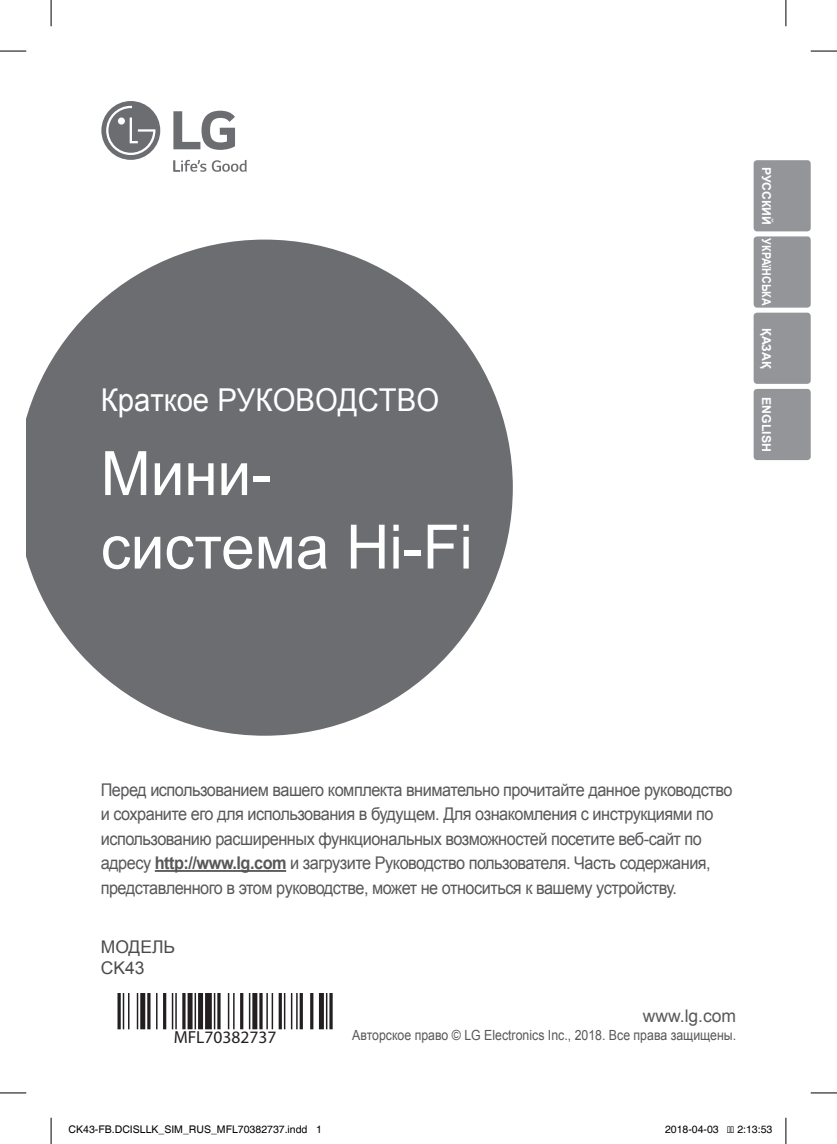
<style>
.page{position:relative;width:837px;height:1144px;background:#fff}
.page>*{position:absolute;margin:0;border:0;box-sizing:border-box;transform-origin:0 0}
.t1{font:61.25px/73.5px "Arial";color:#fff}
.t2{font:31.5px "Arial";color:#fff;scale:.93 1}
.t3{font:17.5px/24.5px "Arial";letter-spacing:-.03em;color:#57585a;scale:.93 1}
.t4{font:17.5px "Courier";color:#231f20}
.t5{font:17.5px/21px "Arial";color:#4b4c4d}
.t6{font:17.5px "Arial";letter-spacing:-.03em;color:#57585a}
.t7{font:14px "Arial";color:#57585a;scale:.88 1}
.t8{font:700 12.25px "Arial";color:#fff}
.t9{font:10.5px "Helvetica";color:#000}
.s1{font-weight:700}
</style>
<div class="page">
<svg style="left:173px;top:160px;width:33px;height:12px"></svg>
<svg style="left:212px;top:160px;width:34px;height:12px"></svg>
<svg style="left:173px;top:111px;width:62px;height:39px"></svg>
<svg style="left:101px;top:101px;width:59px;height:59px"></svg>
<svg style="left:26px;top:240px;width:486px;height:496px;fill:#6c6d70"></svg>
<hr style="left:155px;top:870px;width:131px;height:2px;background:#57585a">
<div style="left:753px;top:160px;width:57px;height:71px;background:#939598;border-radius:3px"></div>
<div style="left:753px;top:236px;width:57px;height:72px;background:#939598;border-radius:3px"></div>
<div style="left:753px;top:313px;width:57px;height:71px;background:#939598;border-radius:3px"></div>
<div style="left:753px;top:389px;width:57px;height:71px;background:#939598;border-radius:3px"></div>
<svg style="left:117px;top:994px;width:4px;height:35px"></svg>
<hr style="left:123px;top:994px;width:1px;height:35px;background:#231f20">
<hr style="left:128px;top:994px;width:1px;height:35px;background:#231f20">
<hr style="left:137px;top:994px;width:1px;height:35px;background:#231f20">
<div style="left:140px;top:994px;width:5px;height:35px;background:#231f20"></div>
<hr style="left:147px;top:994px;width:3px;height:35px;background:#231f20">
<hr style="left:156px;top:994px;width:1px;height:35px;background:#231f20">
<hr style="left:163px;top:994px;width:3px;height:35px;background:#231f20">
<hr style="left:172px;top:994px;width:1px;height:35px;background:#231f20">
<hr style="left:175px;top:994px;width:2px;height:35px;background:#231f20">
<hr style="left:182px;top:994px;width:3px;height:35px;background:#231f20">
<div style="left:187px;top:994px;width:5px;height:35px;background:#231f20"></div>
<hr style="left:194px;top:994px;width:2px;height:35px;background:#231f20">
<div style="left:198px;top:994px;width:5px;height:35px;background:#231f20"></div>
<div style="left:205px;top:994px;width:7px;height:35px;background:#231f20"></div>
<hr style="left:214px;top:994px;width:1px;height:35px;background:#231f20">
<hr style="left:217px;top:994px;width:3px;height:35px;background:#231f20">
<hr style="left:228px;top:994px;width:1px;height:35px;background:#231f20">
<hr style="left:233px;top:994px;width:1px;height:35px;background:#231f20">
<hr style="left:240px;top:994px;width:3px;height:35px;background:#231f20">
<hr style="left:249px;top:994px;width:1px;height:35px;background:#231f20">
<div style="left:252px;top:994px;width:5px;height:35px;background:#231f20"></div>
<hr style="left:259px;top:994px;width:3px;height:35px;background:#231f20">
<hr style="left:266px;top:994px;width:2px;height:35px;background:#231f20">
<hr style="left:271px;top:994px;width:2px;height:35px;background:#231f20">
<svg style="left:278px;top:994px;width:4px;height:35px"></svg>
<hr style="left:284px;top:994px;width:1px;height:35px;background:#231f20">
<hr style="left:291px;top:994px;width:1px;height:35px;background:#231f20">
<hr style="left:296px;top:994px;width:1px;height:35px;background:#231f20">
<svg style="left:299px;top:994px;width:4px;height:35px"></svg>
<hr style="left:310px;top:994px;width:3px;height:35px;background:#231f20">
<div style="left:319px;top:994px;width:5px;height:35px;background:#231f20"></div>
<hr style="left:326px;top:994px;width:1px;height:35px;background:#231f20">
<hr style="left:329px;top:994px;width:3px;height:35px;background:#231f20">
<svg style="left:0;top:51px;width:26px;height:1px"></svg>
<svg style="left:810px;top:51px;width:26px;height:1px"></svg>
<svg style="left:0;top:1092px;width:26px;height:1px"></svg>
<svg style="left:810px;top:1092px;width:26px;height:1px"></svg>
<svg style="left:51px;top:0;width:1px;height:26px"></svg>
<svg style="left:51px;top:1118px;width:1px;height:26px"></svg>
<svg style="left:785px;top:0;width:1px;height:26px"></svg>
<svg style="left:785px;top:1118px;width:1px;height:26px"></svg>
<h2 class="t2" style="left:101px;top:380px;width:365px">Краткое РУКОВОДСТВО</h2>
<h1 class="t1" style="left:101px;top:437px;width:373px">Мини&shy;система Hi-Fi</h1>
<p class="t8" style="left:774px;top:167px;width:141px;rotate:90deg">РУССКИЙ УКРАїНСЬКА</p>
<p class="t8" style="left:774px;top:328px;width:42px;rotate:90deg">ҚAЗAҚ</p>
<p class="t8" style="left:774px;top:397px;width:56px;rotate:90deg">ENGLISH</p>
<p class="t3" style="left:101px;top:777px;width:680px">Перед использованием вашего комплекта внимательно прочитайте данное руководство и сохраните его для использования в будущем. Для ознакомления с инструкциями по использованию расширенных функциональных возможностей посетите веб-сайт по адресу <span class="s1">http://www.lg.com</span> и загрузите Руководство пользователя. Часть содержания, представленного в этом руководстве, может не относиться к вашему устройству.</p>
<p class="t5" style="left:101px;top:936px;width:76px">МОДЕЛЬ<br>CK43</p>
<p class="t6" style="left:642px;top:1005px;width:95px">www.lg.com</p>
<p class="t4" style="left:174px;top:1026px;width:104px">MFL70382737</p>
<p class="t7" style="left:352px;top:1026px;width:438px">Авторское право © LG Electronics Inc., 2018. Все права защищены.</p>
<p class="t9" style="left:69px;top:1124px;width:255px">CK43-FB.DCISLLK_SIM_RUS_MFL70382737.indd 1</p>
<p class="t9" style="left:664px;top:1124px;width:55px">2018-04-03</p>
<p class="t9" style="left:737px;top:1124px;width:37px">2:13:53</p>
</div>
